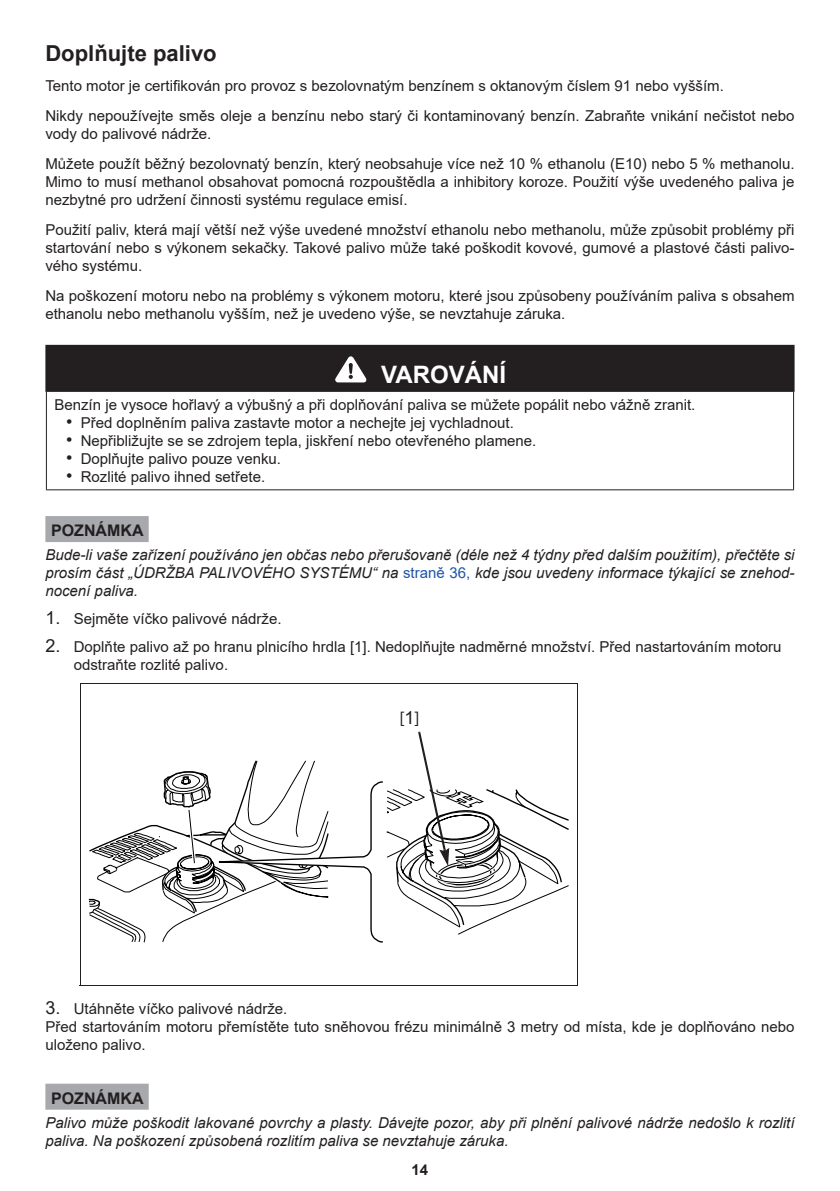
<style>
.page{position:relative;width:840px;height:1191px;background:#fff}
.page>*{position:absolute;margin:0;border:0;box-sizing:border-box;transform-origin:0 0}
.t1{font:700 24px "Arial";color:#fff}
.t2{font:700 22px "Arial";color:#231f20}
.t3{font:18px "Myriad Pro";color:#231f20}
.t4{font:700 16px "Arial";color:#231f20}
.t5{font:15px/18px "Arial";color:#231f20}
.t6{font:italic 15px/18px "Arial";color:#231f20;text-align:justify}
.t7{font:700 15px "Arial";color:#231f20}
.s1{font-size:18px}
.s2{font-style:normal;color:#1e56a6}
.s3{font-family:"Arial"}
</style>
<div class="page">
<div style="left:45px;top:516px;width:104px;height:26px;background:#a8a9ad"></div>
<div style="left:45px;top:1083px;width:104px;height:26px;background:#a8a9ad"></div>
<div style="left:46px;top:346px;width:747px;height:45px;background:#231f20"></div>
<hr style="left:45px;top:345px;width:749px;height:2px;background:#231f20">
<hr style="left:45px;top:347px;width:2px;height:43px;background:#231f20">
<hr style="left:792px;top:347px;width:2px;height:43px;background:#231f20">
<hr style="left:45px;top:390px;width:749px;height:2px;background:#231f20">
<hr style="left:46px;top:392px;width:1px;height:97px;background:#231f20">
<hr style="left:792px;top:392px;width:1px;height:97px;background:#231f20">
<hr style="left:46px;top:489px;width:747px;height:1px;background:#231f20">
<svg style="left:335px;top:356px;width:32px;height:27px"></svg>
<svg style="left:88px;top:731px;width:481px;height:212px"></svg>
<hr style="left:80px;top:683px;width:497px;height:1px;background:#231f20">
<hr style="left:576px;top:684px;width:1px;height:301px;background:#231f20">
<hr style="left:79px;top:984px;width:497px;height:1px;background:#231f20">
<hr style="left:79px;top:683px;width:1px;height:302px;background:#231f20">
<h2 class="t2" style="left:45px;top:38px;width:173px">Doplňujte palivo</h2>
<p class="t5" style="left:45px;top:70px;width:750px;line-height:30px">Tento motor je certifikován pro provoz s bezolovnatým benzínem s oktanovým číslem 91 nebo vyšším.<br>Nikdy nepoužívejte směs oleje a benzínu nebo starý či kontaminovaný benzín. Zabraňte vnikání nečistot nebo</p>
<p class="t5" style="left:45px;top:118px;width:750px;line-height:30px">vody do palivové nádrže.<br>Můžete použít běžný bezolovnatý benzín, který neobsahuje více než 10 % ethanolu (E10) nebo 5 % methanolu.</p>
<p class="t5" style="left:45px;top:172px;width:750px">Mimo to musí methanol obsahovat pomocná rozpouštědla a inhibitory koroze. Použití výše uvedeného paliva je nezbytné pro udržení činnosti systému regulace emisí.</p>
<p class="t5" style="left:45px;top:220px;width:750px;text-align:justify">Použití paliv, která mají větší než výše uvedené množství ethanolu nebo methanolu, může způsobit problémy při startování nebo s výkonem sekačky. Takové palivo může také poškodit kovové, gumové a plastové části palivo&shy;vého systému.</p>
<p class="t5" style="left:45px;top:286px;width:750px">Na poškození motoru nebo na problémy s výkonem motoru, které jsou způsobeny používáním paliva s obsahem ethanolu nebo methanolu vyšším, než je uvedeno výše, se nevztahuje záruka.</p>
<h1 class="t1" style="left:381px;top:357px;width:126px">VAROVÁNÍ</h1>
<p class="t5" style="left:54px;top:395px;width:642px">Benzín je vysoce hořlavý a výbušný a při doplňování paliva se můžete popálit nebo vážně zranit.</p>
<p class="t5" style="left:66px;top:413px;width:449px"><span class="s1">•</span> Před doplněním paliva zastavte motor a nechejte jej vychladnout.</p>
<p class="t5" style="left:66px;top:431px;width:471px"><span class="s1">•</span> Nepřibližujte se se zdrojem tepla, jiskření nebo otevřeného plamene.</p>
<p class="t5" style="left:66px;top:449px;width:216px"><span class="s1">•</span> Doplňujte palivo pouze venku.</p>
<p class="t5" style="left:66px;top:467px;width:200px"><span class="s1">•</span> Rozlité palivo ihned setřete.</p>
<p class="t4" style="left:51px;top:519px;width:94px">POZNÁMKA</p>
<p class="t6" style="left:45px;top:546px;width:750px">Bude-li vaše zařízení používáno jen občas nebo přerušovaně (déle než 4 týdny před dalším použitím), přečtěte si prosím část „ÚDRŽBA PALIVOVÉHO SYSTÉMU“ na <span class="s2">straně 36,</span> kde jsou uvedeny informace týkající se znehod&shy;nocení paliva.</p>
<p class="t5" style="left:45px;top:610px;width:237px"><span class="s1">1.</span> Sejměte víčko palivové nádrže.</p>
<p class="t5" style="left:74px;top:638px;width:708px;text-indent:-28px"><span class="s1">2.</span> Doplňte palivo až po hranu plnicího hrdla [1]. Nedoplňujte nadměrné množství. Před nastartováním motoru odstraňte rozlité palivo.</p>
<p class="t3" style="left:399px;top:706px;width:22px">[<span class="s3">1</span>]</p>
<p class="t5" style="left:45px;top:999px;width:750px"><span class="s1">3.</span> Utáhněte víčko palivové nádrže.<br>Před startováním motoru přemístěte tuto sněhovou frézu minimálně 3 metry od místa, kde je doplňováno nebo uloženo palivo.</p>
<p class="t4" style="left:51px;top:1087px;width:94px">POZNÁMKA</p>
<p class="t6" style="left:45px;top:1113px;width:750px">Palivo může poškodit lakované povrchy a plasty. Dávejte pozor, aby při plnění palivové nádrže nedošlo k rozlití paliva. Na poškození způsobená rozlitím paliva se nevztahuje záruka.</p>
<p class="t7" style="left:411px;top:1158px;width:18px">14</p>
</div>
